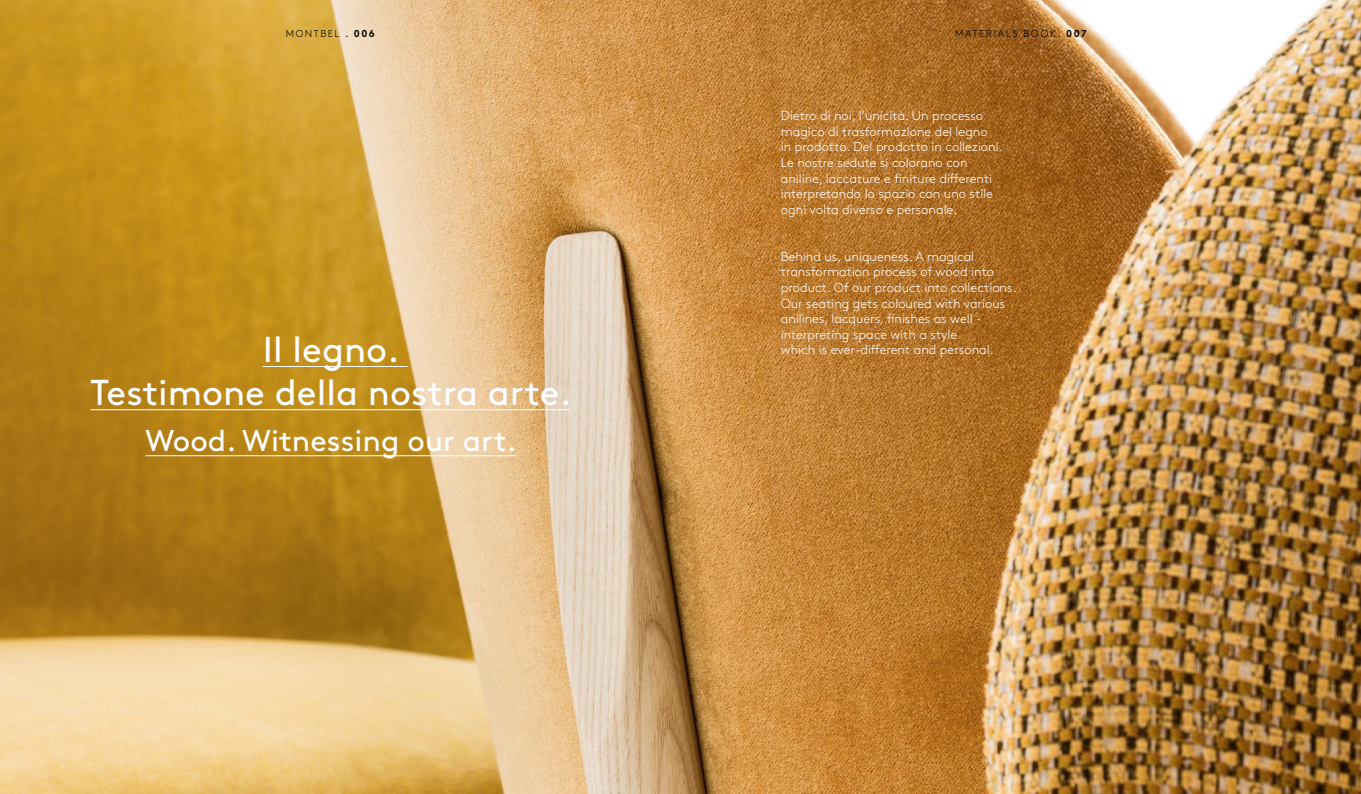
<style>
.page{position:relative;width:1361px;height:794px;background:#fff}
.page>*{position:absolute;margin:0;border:0;box-sizing:border-box;transform-origin:0 0}
.t1{font:36px/43.2px "Brown Std";color:#fff;text-align:center}
.t2{font:30px "Brown Std";color:#fff}
.t3{font:300 13px/15.6px "Brown Std";color:#fff}
.t4{font:300 10px "Brown Std";letter-spacing:.16em;color:#000}
.s1{font-weight:400}
.s2{font-weight:700}
</style>
<div class="page">
<img style="left:0;top:0;width:1361px;height:794px">
<hr style="left:263px;top:366px;width:144px;height:1px;background:#fff">
<hr style="left:91px;top:409px;width:479px;height:1px;background:#fff">
<hr style="left:145px;top:455px;width:370px;height:1px;background:#fff">
<p class="t4" style="left:286px;top:28px;width:90px">MONTBEL <span class="s1">.</span> <span class="s2">006</span></p>
<p class="t4" style="left:955px;top:28px;width:133px">MATERIALS BOOK<span class="s1">.</span> <span class="s2">007</span></p>
<h1 class="t1" style="left:91px;top:328px;width:483px">Il legno.<br>Testimone della nostra arte.</h1>
<h2 class="t2" style="left:145px;top:423px;width:373px">Wood. Witnessing our art.</h2>
<p class="t3" style="left:781px;top:108px;width:223px">Dietro di noi, l’unicità. Un processo magico di trasformazione del legno<br>in prodotto. Del prodotto in collezioni.<br>Le nostre sedute si colorano con aniline, laccature e finiture differenti interpretando lo spazio con uno stile ogni volta diverso e personale.</p>
<p class="t3" style="left:781px;top:249px;width:237px">Behind us, uniqueness. A magical transformation process of wood into product. Of our product into collections.<br>Our seating gets coloured with various anilines, lacquers, finishes as well - interpreting space with a style<br>which is ever-different and personal.</p>
</div>
